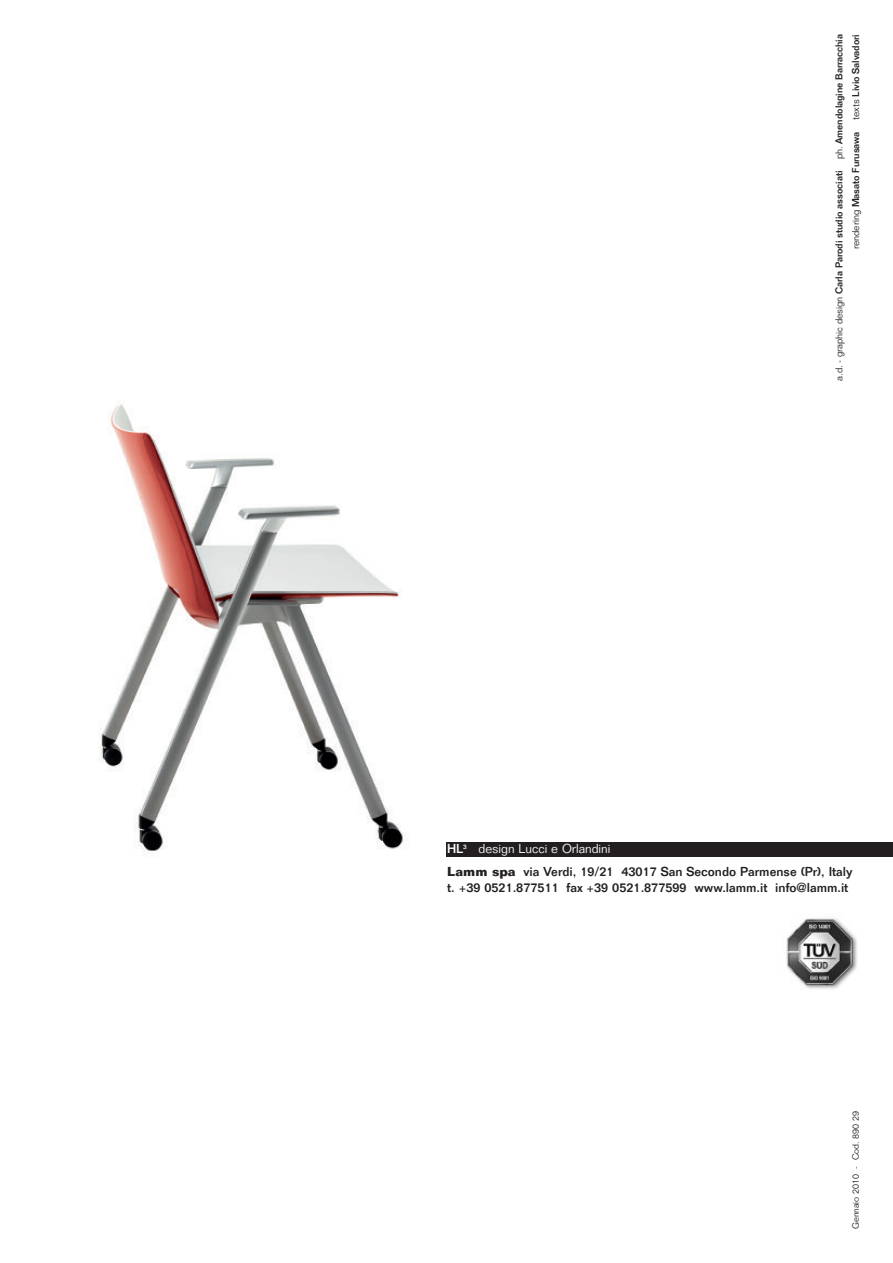
<style>
.page{position:relative;width:893px;height:1263px;background:#fff}
.page>*{position:absolute;margin:0;border:0;box-sizing:border-box;transform-origin:0 0}
.t1{font:500 12.75px/23px "Folio Std";color:#231f20}
.t2{font:500 9.75px/16.5px "Folio Std";letter-spacing:-.01em;color:#231f20;text-align:right}
.t3{font:300 9px "Folio Std";color:#231f20}
.s1{font-weight:300}
.s2{color:#fff}
.s3{font-weight:300;color:#fff}
.s4{font-weight:700}
</style>
<div class="page">
<img style="left:99px;top:404px;width:308px;height:450px">
<img style="left:786px;top:918px;width:71px;height:71px">
<div style="left:446px;top:842px;width:447px;height:15px;background:#231f20"></div>
<p class="t2" style="left:832px;top:381px;width:348px;rotate:-90deg"><span class="s1">a.d. - graphic design</span> Carla Parodi studio associati <span class="s1">ph.</span> Amendolagine Barracchia <span class="s1">rendering</span> Masato Furusawa <span class="s1">texts</span> Livio Salvadori</p>
<p class="t1" style="left:447px;top:838px;width:407px"><span class="s2">HL</span><sup>3</sup> <span class="s3">design Lucci e Orlandini<br></span><span class="s4">Lamm spa</span> via Verdi, 19/21 43017 San Secondo Parmense (Pr), Italy</p>
<p class="t1" style="left:447px;top:878px;width:403px">t. +39 0521.877511 fax +39 0521.877599 www.lamm.it info@lamm.it</p>
<p class="t3" style="left:852px;top:1229px;width:120px;rotate:-90deg">Gennaio 2010 - Cod. 890 29</p>
</div>
